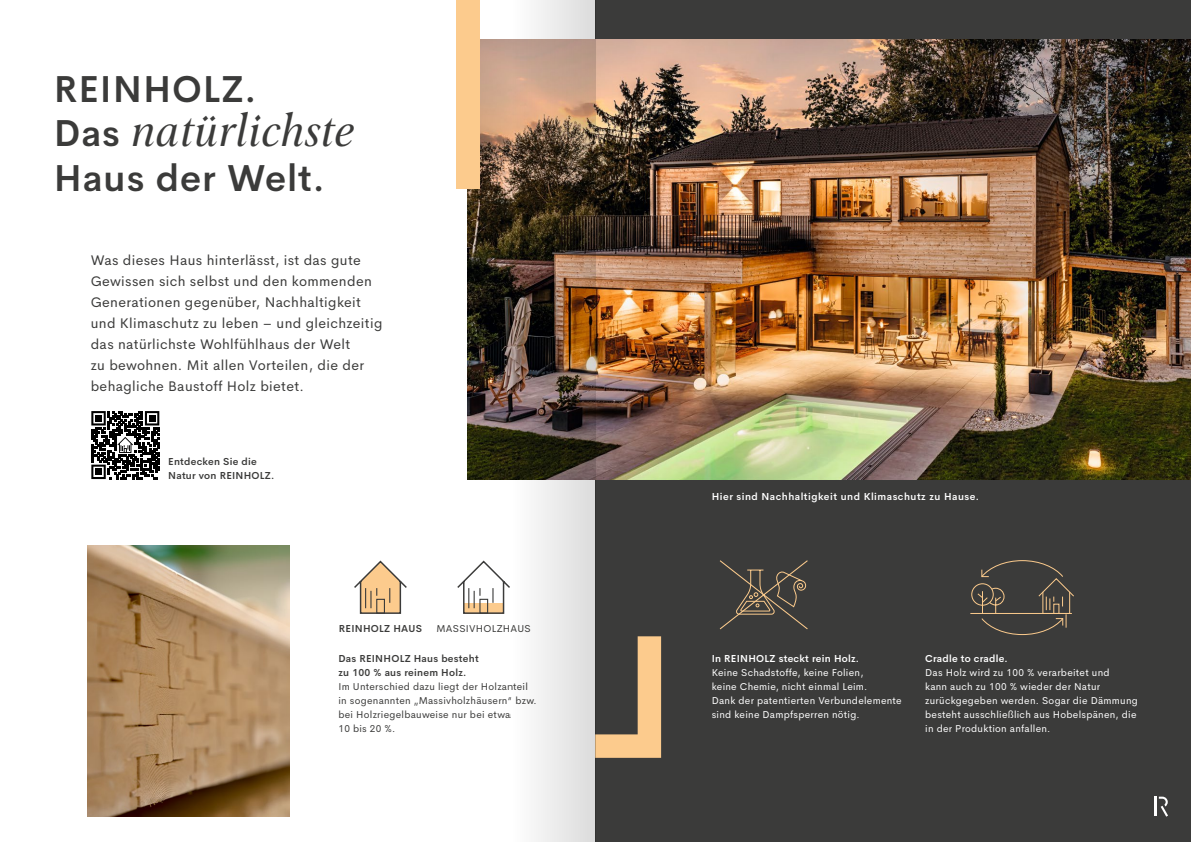
<style>
.page{position:relative;width:1191px;height:842px;background:#fff}
.page>*{position:absolute;margin:0;border:0;box-sizing:border-box;transform-origin:0 0}
.t1{font:italic 46.2px "Morion";letter-spacing:.025em;color:#3b3b3a}
.t2{font:600 37px "Cerebri Sans";letter-spacing:.025em;color:#3b3b3a}
.t3{font:14px/21px "Cerebri Sans";letter-spacing:.025em;color:#3b3b3a}
.t4{font:10px/14px "Cerebri Sans";letter-spacing:.025em;color:#fff}
.t5{font:10px/14px "Cerebri Sans";letter-spacing:.025em;color:#3b3b3a}
.t6{font:600 10px/14px "Cerebri Sans";letter-spacing:.025em;color:#3b3b3a}
.t7{font:600 10px "Cerebri Sans";letter-spacing:.045em;color:#fff}
.t8{font:600 10px "Cerebri Sans";letter-spacing:.025em;color:#fff}
.s1{font-family:"Cerebri Sans";font-weight:600;font-style:normal;font-size:37px}
</style>
<div class="page">
<div style="left:595px;top:0;width:596px;height:842px;background:#3b3b3a"></div>
<img style="left:468px;top:40px;width:723px;height:439px">
<svg style="left:595px;top:636px;width:66px;height:122px"></svg>
<img style="left:88px;top:546px;width:202px;height:271px">
<div style="left:456px;top:0;width:23px;height:189px;background:#fccb8d"></div>
<svg style="left:1154px;top:797px;width:14px;height:20px"></svg>
<svg style="left:970px;top:560px;width:104px;height:75px"></svg>
<svg style="left:719px;top:560px;width:89px;height:70px"></svg>
<svg style="left:457px;top:560px;width:53px;height:54px"></svg>
<svg style="left:354px;top:560px;width:53px;height:54px"></svg>
<svg style="left:91px;top:411px;width:68px;height:68px"></svg>
<img style="left:510px;top:0;width:85px;height:842px">
<h2 class="t2" style="left:54px;top:60px;width:204px">REINHOLZ.</h2>
<h1 class="t1" style="left:54px;top:104px;width:301px"><span class="s1">Das</span> natürlichste</h1>
<h2 class="t2" style="left:54px;top:148px;width:272px">Haus der Welt.</h2>
<p class="t3" style="left:91px;top:248px;width:293px">Was dieses Haus hinterlässt, ist das gute Gewissen sich selbst und den kommenden Generationen gegenüber, Nachhaltigkeit und Klimaschutz zu leben – und gleichzeitig das natürlichste Wohlfühlhaus der Welt<br>zu bewohnen. Mit allen Vorteilen, die der behagliche Baustoff Holz bietet.</p>
<p class="t6" style="left:168px;top:454px;width:108px">Entdecken Sie die<br>Natur von REINHOLZ.</p>
<p class="t6" style="left:339px;top:621px;width:84px">REINHOLZ HAUS</p>
<p class="t5" style="left:436px;top:621px;width:96px">MASSIVHOLZHAUS</p>
<p class="t6" style="left:338px;top:651px;width:142px">Das REINHOLZ Haus besteht zu 100 % aus reinem Holz.</p>
<p class="t5" style="left:338px;top:679px;width:200px">Im Unterschied dazu liegt der Holzanteil in sogenannten „Massivholzhäusern“ bzw. bei Holzriegelbauweise nur bei etwa<br>10 bis 20 %.</p>
<p class="t7" style="left:711px;top:488px;width:269px">Hier sind Nachhaltigkeit und Klimaschutz zu Hause.</p>
<p class="t8" style="left:711px;top:651px;width:149px">In REINHOLZ steckt rein Holz.</p>
<p class="t4" style="left:711px;top:665px;width:191px">Keine Schadstoffe, keine Folien,<br>keine Chemie, nicht einmal Leim.<br>Dank der patentierten Verbundelemente sind keine Dampfsperren nötig.</p>
<p class="t8" style="left:925px;top:651px;width:84px">Cradle to cradle.</p>
<p class="t4" style="left:925px;top:665px;width:214px">Das Holz wird zu 100 % verarbeitet und<br>kann auch zu 100 % wieder der Natur zurückgegeben werden. Sogar die Dämmung besteht ausschließlich aus Hobelspänen, die in der Produktion anfallen.</p>
</div>
